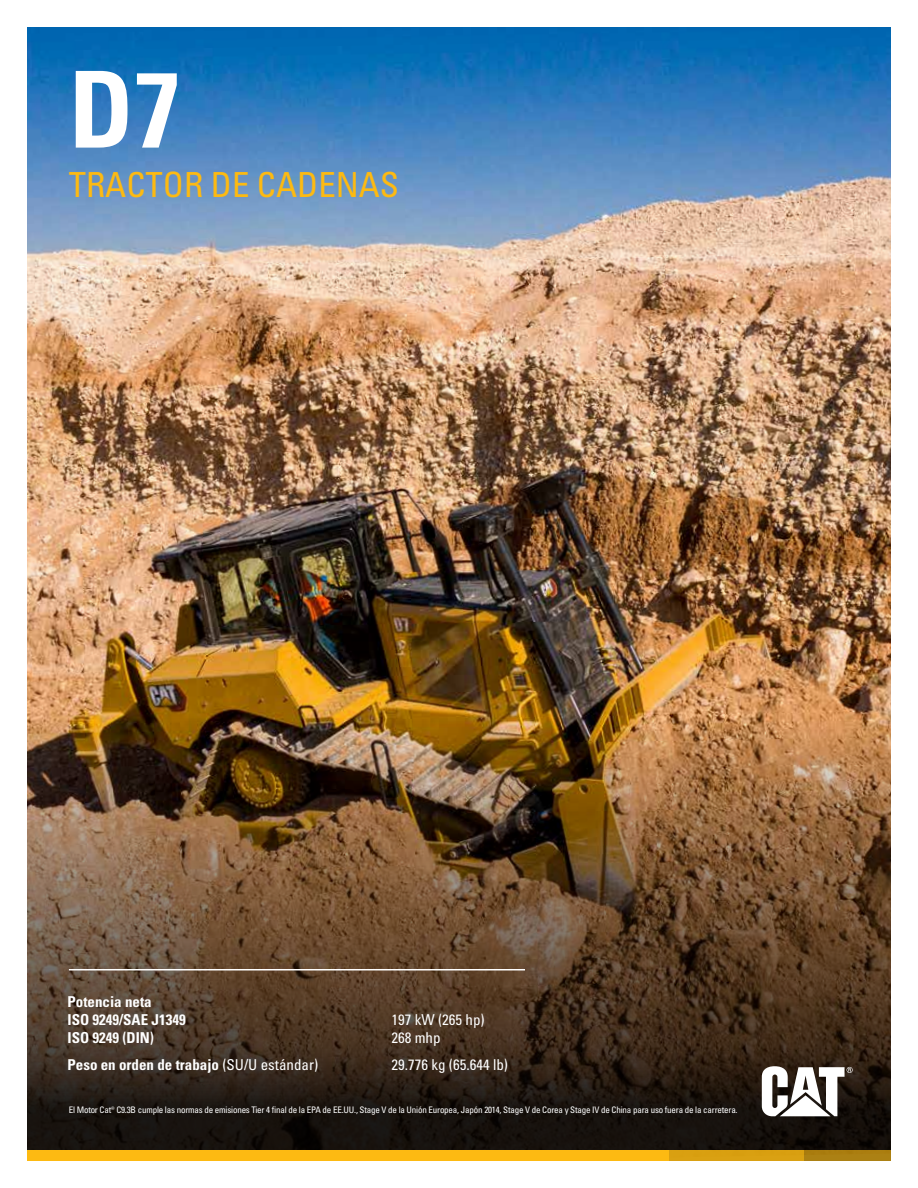
<style>
.page{position:relative;width:918px;height:1188px;background:#fff}
.page>*{position:absolute;margin:0;border:0;box-sizing:border-box;transform-origin:0 0}
.t1{font:106.2px "Univers LTCYR 67 Bold Cond";color:#fff}
.t2{font:condensed 34.5px "Univers LTCYR 57";color:#fdba12}
.t3{font:15px "Univers LTCYR 67 Bold Cond";color:#fff}
.t4{font:condensed 15px "Univers LTCYR 57";color:#fff}
.t5{font:condensed 9px "Univers LTCYR 57";letter-spacing:-.02em;color:#fff}
.s1{font-family:"Univers LTCYR 57";font-stretch:condensed}
</style>
<div class="page">
<img style="left:27px;top:27px;width:864px;height:1124px">
<div style="left:27px;top:1151px;width:641px;height:10px;background:#fdba12"></div>
<div style="left:667px;top:1151px;width:137px;height:10px;background:#d9a011"></div>
<div style="left:804px;top:1151px;width:87px;height:10px;background:#ac8114"></div>
<svg style="left:762px;top:1066px;width:91px;height:50px"></svg>
<hr style="left:69px;top:969px;width:456px;height:1px;background:#fff">
<p class="t1" style="left:69px;top:45px;width:114px">D7</p>
<p class="t2" style="left:69px;top:163px;width:332px">TRACTOR DE CADENAS</p>
<p class="t3" style="left:68px;top:992px;width:86px">Potencia neta</p>
<p class="t3" style="left:68px;top:1010px;width:120px">ISO 9249/SAE J1349</p>
<p class="t4" style="left:392px;top:1010px;width:95px">197 kW (265 hp)</p>
<p class="t3" style="left:68px;top:1028px;width:88px">ISO 9249 (DIN)</p>
<p class="t4" style="left:391px;top:1028px;width:51px">268 mhp</p>
<p class="t3" style="left:68px;top:1055px;width:252px">Peso en orden de trabajo <span class="s1">(SU/U estándar)</span></p>
<p class="t4" style="left:391px;top:1055px;width:118px">29.776 kg (65.644 lb)</p>
<p class="t5" style="left:69px;top:1105px;width:670px">El Motor Cat® C9.3B cumple las normas de emisiones Tier 4 final de la EPA de EE.UU., Stage V de la Unión Europea, Japón 2014, Stage V de Corea y Stage IV de China para uso fuera de la carretera.</p>
</div>
